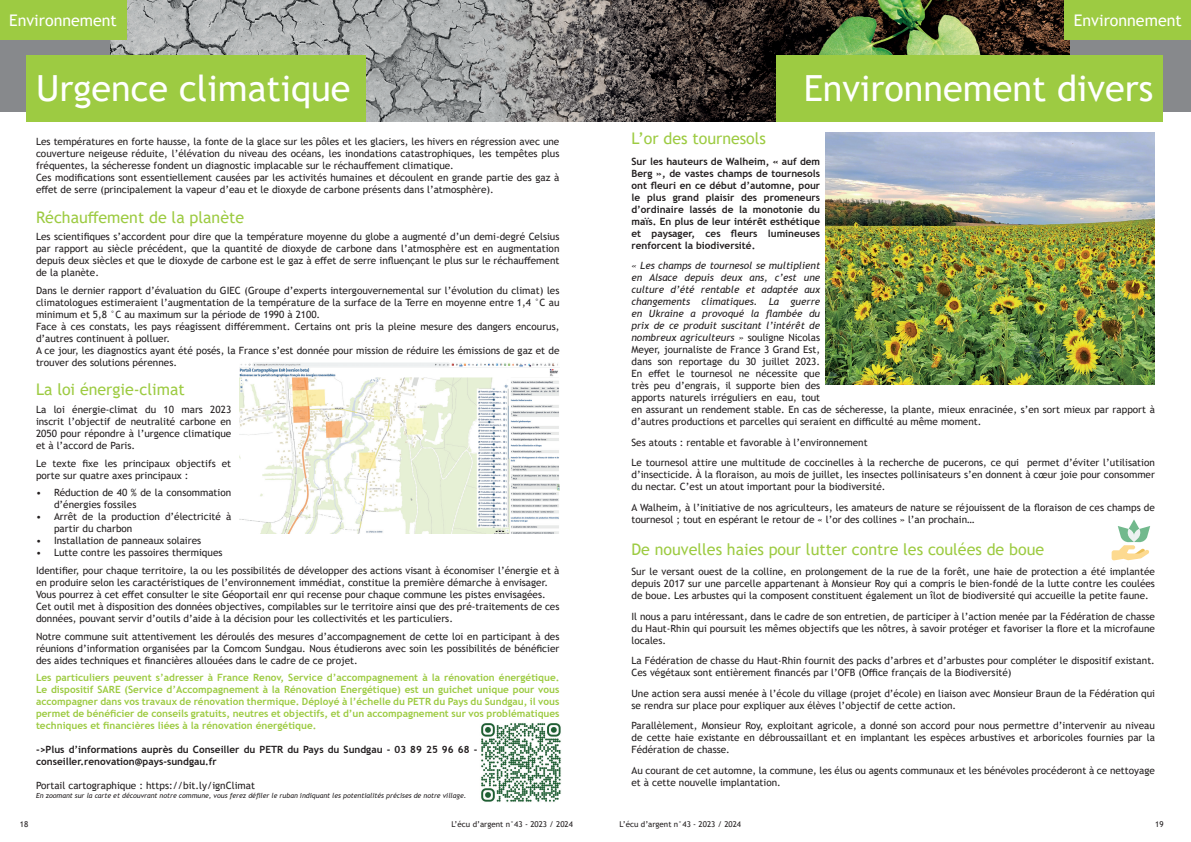
<style>
.page{position:relative;width:1191px;height:842px;background:#fff}
.page>*{position:absolute;margin:0;border:0;box-sizing:border-box;transform-origin:0 0}
.t1{font:36px "Trebuchet MS";color:#fff}
.t2{font:16px "Trebuchet MS";color:#9dcb42}
.t3{font:16px "Trebuchet MS";color:#fff}
.t4{font:10px/12px "Trebuchet MS";color:#231f20}
.t5{font:700 10px/12px "Trebuchet MS";color:#9dcb42;text-align:justify}
.t6{font:700 10px/12px "Trebuchet MS";color:#231f20}
.t7{font:8px "Trebuchet MS";color:#231f20}
.t8{font:italic 7px "Trebuchet MS";color:#231f20}
.s1{font-style:italic}
</style>
<div class="page">
<div style="left:0;top:40px;width:1191px;height:72px;background:#87898c"></div>
<img style="left:111px;top:0;width:958px;height:122px">
<div style="left:26px;top:56px;width:340px;height:66px;background:#9dcb42"></div>
<div style="left:776px;top:56px;width:386px;height:66px;background:#9dcb42"></div>
<div style="left:0;top:0;width:126px;height:40px;background:#9dcb42"></div>
<div style="left:1064px;top:0;width:127px;height:40px;background:#9dcb42"></div>
<img style="left:240px;top:362px;width:319px;height:171px">
<img style="left:481px;top:723px;width:80px;height:79px">
<img style="left:826px;top:132px;width:328px;height:252px">
<svg style="left:1111px;top:519px;width:39px;height:42px"></svg>
<h2 class="t3" style="left:9px;top:10px;width:109px">Environnement</h2>
<h2 class="t3" style="left:1074px;top:10px;width:109px">Environnement</h2>
<h1 class="t1" style="left:36px;top:66px;width:316px">Urgence climatique</h1>
<h1 class="t1" style="left:803px;top:66px;width:351px">Environnement divers</h1>
<p class="t4" style="left:36px;top:136px;width:525px">Les températures en forte hausse, la fonte de la glace sur les pôles et les glaciers, les hivers en régression avec une couverture neigeuse réduite, l’élévation du niveau des océans, les inondations catastrophiques, les tempêtes plus fréquentes, la sécheresse fondent un diagnostic implacable sur le réchauffement climatique.<br>Ces modifications sont essentiellement causées par les activités humaines et découlent en grande partie des gaz à effet de serre (principalement la vapeur d’eau et le dioxyde de carbone présents dans l’atmosphère).</p>
<h2 class="t2" style="left:36px;top:207px;width:210px">Réchauffement de la planète</h2>
<p class="t4" style="left:36px;top:231px;width:525px;text-align:justify">Les scientifiques s’accordent pour dire que la température moyenne du globe a augmenté d’un demi-degré Celsius par rapport au siècle précédent, que la quantité de dioxyde de carbone dans l’atmosphère est en augmentation depuis deux siècles et que le dioxyde de carbone est le gaz à effet de serre influençant le plus sur le réchauffement de la planète.</p>
<p class="t4" style="left:36px;top:284px;width:525px">Dans le dernier rapport d’évaluation du GIEC (Groupe d’experts intergouvernemental sur l’évolution du climat) les climatologues estimeraient l’augmentation de la température de la surface de la Terre en moyenne entre 1,4 °C au minimum et 5,8 °C au maximum sur la période de 1990 à 2100.<br>Face à ces constats, les pays réagissent différemment. Certains ont pris la pleine mesure des dangers encourus, d’autres continuent à polluer.<br>A ce jour, les diagnostics ayant été posés, la France s’est donnée pour mission de réduire les émissions de gaz et de trouver des solutions pérennes.</p>
<h2 class="t2" style="left:36px;top:379px;width:150px">La loi énergie-climat</h2>
<p class="t4" style="left:36px;top:403px;width:197px;text-align:justify">La loi énergie-climat du 10 mars 2023 inscrit l’objectif de neutralité carbone en 2050 pour répondre à l’urgence climatique et à l’accord de Paris.</p>
<p class="t4" style="left:36px;top:457px;width:197px">Le texte fixe les principaux objectifs et porte sur quatre axes principaux :</p>
<p class="t4" style="left:54px;top:487px;width:179px;text-indent:-18px">• Réduction de 40 % de la consommation d’énergies fossiles</p>
<p class="t4" style="left:54px;top:511px;width:179px;text-indent:-18px">• Arrêt de la production d’électricité à partir du charbon</p>
<p class="t4" style="left:36px;top:535px;width:167px">• Installation de panneaux solaires</p>
<p class="t4" style="left:36px;top:544px;width:525px;line-height:17.7px">• Lutte contre les passoires thermiques<br>Identifier, pour chaque territoire, la ou les possibilités de développer des actions visant à économiser l’énergie et à</p>
<p class="t4" style="left:36px;top:576px;width:525px">en produire selon les caractéristiques de l’environnement immédiat, constitue la première démarche à envisager.<br>Vous pourrez à cet effet consulter le site Géoportail enr qui recense pour chaque commune les pistes envisagées.<br>Cet outil met à disposition des données objectives, compilables sur le territoire ainsi que des pré-traitements de ces données, pouvant servir d’outils d’aide à la décision pour les collectivités et les particuliers.</p>
<p class="t4" style="left:36px;top:630px;width:525px;text-align:justify">Notre commune suit attentivement les déroulés des mesures d’accompagnement de cette loi en participant à des réunions d’information organisées par la Comcom Sundgau. Nous étudierons avec soin les possibilités de bénéficier des aides techniques et financières allouées dans le cadre de ce projet.</p>
<p class="t5" style="left:36px;top:672px;width:525px">Les particuliers peuvent s’adresser à France Renov, Service d’accompagnement à la rénovation énergétique.<br>Le dispositif SARE (Service d’Accompagnement à la Rénovation Energétique) est un guichet unique pour vous accompagner dans vos travaux de rénovation thermique. Déployé à l’échelle du PETR du Pays du Sundgau, il vous permet de bénéficier de conseils gratuits, neutres et objectifs, et d’un accompagnement sur vos problématiques techniques et financières liées à la rénovation énergétique.</p>
<p class="t6" style="left:36px;top:744px;width:443px">-&gt;Plus d’informations auprès du Conseiller du PETR du Pays du Sundgau - 03 89 25 96 68 - conseiller.renovation@pays-sundgau.fr</p>
<p class="t4" style="left:36px;top:780px;width:220px">Portail cartographique : https://bit.ly/ignClimat</p>
<p class="t8" style="left:36px;top:791px;width:432px">En zoomant sur la carte et découvrant notre commune, vous ferez défiler le ruban indiquant les potentialités précises de notre village.</p>
<h2 class="t2" style="left:631px;top:128px;width:136px">L’or des tournesols</h2>
<p class="t6" style="left:631px;top:155px;width:190px;text-align:justify">Sur les hauteurs de Walheim, « auf dem Berg », de vastes champs de tournesols ont fleuri en ce début d’automne, pour le plus grand plaisir des promeneurs d’ordinaire lassés de la monotonie du maïs. En plus de leur intérêt esthétique et paysager, ces fleurs lumineuses renforcent la biodiversité.</p>
<p class="t4" style="left:631px;top:260px;width:525px"><span class="s1">« Les champs de tournesol se multiplient<br>en Alsace depuis deux ans, c’est une<br>culture d’été rentable et adaptée aux<br>changements climatiques. La guerre<br>en Ukraine a provoqué la flambée du<br>prix de ce produit suscitant l’intérêt de<br>nombreux agriculteurs »</span> souligne Nicolas<br>Meyer, journaliste de France 3 Grand Est,<br>dans son reportage du 30 juillet 2023.<br>En effet le tournesol ne nécessite que<br>très peu d’engrais, il supporte bien des<br>apports naturels irréguliers en eau, tout<br>en assurant un rendement stable. En cas de sécheresse, la plante, mieux enracinée, s’en sort mieux par rapport à d’autres productions et parcelles qui seraient en difficulté au même moment.</p>
<p class="t4" style="left:631px;top:432px;width:525px;line-height:20.5px">Ses atouts : rentable et favorable à l’environnement<br>Le tournesol attire une multitude de coccinelles à la recherche de pucerons, ce qui permet d’éviter l’utilisation</p>
<p class="t4" style="left:631px;top:469px;width:525px">d’insecticide. À la floraison, au mois de juillet, les insectes pollinisateurs s’en donnent à cœur joie pour consommer du nectar. C’est un atout important pour la biodiversité.</p>
<p class="t4" style="left:631px;top:501px;width:525px">A Walheim, à l’initiative de nos agriculteurs, les amateurs de nature se réjouissent de la floraison de ces champs de tournesol ; tout en espérant le retour de « l’or des collines » l’an prochain…</p>
<h2 class="t2" style="left:631px;top:539px;width:414px">De nouvelles haies pour lutter contre les coulées de boue</h2>
<p class="t4" style="left:631px;top:565px;width:525px;text-align:justify">Sur le versant ouest de la colline, en prolongement de la rue de la forêt, une haie de protection a été implantée depuis 2017 sur une parcelle appartenant à Monsieur Roy qui a compris le bien-fondé de la lutte contre les coulées de boue. Les arbustes qui la composent constituent également un îlot de biodiversité qui accueille la petite faune.</p>
<p class="t4" style="left:631px;top:610px;width:525px;text-align:justify">Il nous a paru intéressant, dans le cadre de son entretien, de participer à l’action menée par la Fédération de chasse du Haut-Rhin qui poursuit les mêmes objectifs que les nôtres, à savoir protéger et favoriser la flore et la microfaune locales.</p>
<p class="t4" style="left:631px;top:654px;width:525px">La Fédération de chasse du Haut-Rhin fournit des packs d’arbres et d’arbustes pour compléter le dispositif existant.<br>Ces végétaux sont entièrement financés par l’OFB (Office français de la Biodiversité)</p>
<p class="t4" style="left:631px;top:687px;width:525px">Une action sera aussi menée à l’école du village (projet d’école) en liaison avec Monsieur Braun de la Fédération qui se rendra sur place pour expliquer aux élèves l’objectif de cette action.</p>
<p class="t4" style="left:631px;top:719px;width:525px;text-align:justify">Parallèlement, Monsieur Roy, exploitant agricole, a donné son accord pour nous permettre d’intervenir au niveau de cette haie existante en débroussaillant et en implantant les espèces arbustives et arboricoles fournies par la Fédération de chasse.</p>
<p class="t4" style="left:631px;top:764px;width:525px">Au courant de cet automne, la commune, les élus ou agents communaux et les bénévoles procéderont à ce nettoyage et à cette nouvelle implantation.</p>
<p class="t7" style="left:20px;top:819px;width:10px">18</p>
<p class="t7" style="left:451px;top:819px;width:123px">L’écu d’argent n°43 - 2023 / 2024</p>
<p class="t7" style="left:619px;top:819px;width:123px">L’écu d’argent n°43 - 2023 / 2024</p>
<p class="t7" style="left:1155px;top:819px;width:10px">19</p>
</div>
